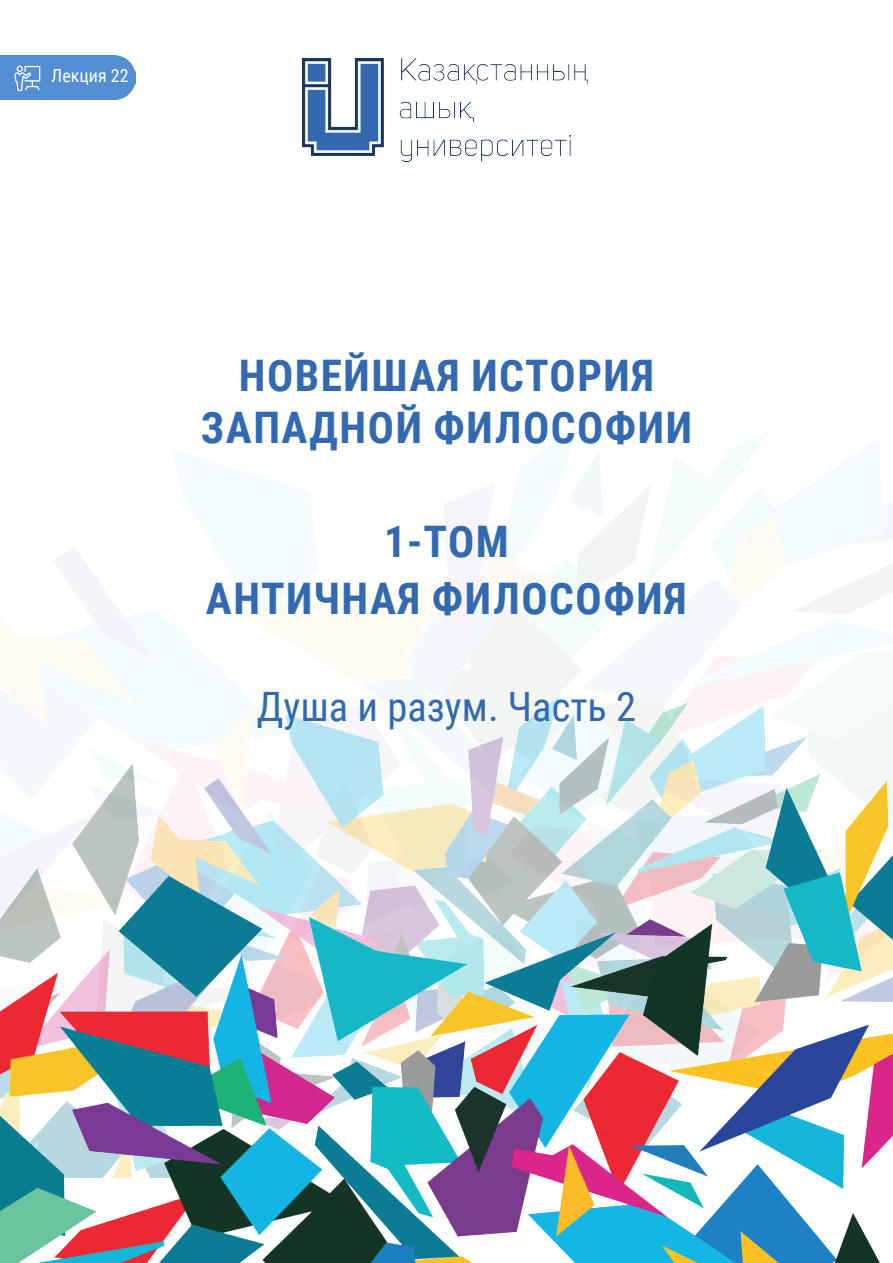
<style>
.page{position:relative;width:893px;height:1263px;background:#fff}
.page>*{position:absolute;margin:0;border:0;box-sizing:border-box;transform-origin:0 0}
.t1{font:700 43.5px/52.2px "Roboto Condensed";letter-spacing:.035em;color:#3269b1;text-align:center}
.t2{font:40.5px "Roboto Condensed";color:#3269b1}
.t3{font:18px "Roboto Condensed";color:#fff}
</style>
<div class="page">
<img style="left:0;top:425px;width:893px;height:638px">
<img style="left:302px;top:58px;width:285px;height:104px">
<img style="left:0;top:696px;width:892px;height:33px">
<img style="left:0;top:729px;width:892px;height:534px">
<div style="left:0;top:55px;width:136px;height:45px;background:#538dd2"></div>
<svg style="left:14px;top:66px;width:26px;height:25px"></svg>
<p class="t3" style="left:51px;top:63px;width:79px">Лекция 22</p>
<p class="t1" style="left:201px;top:348px;width:493px">НОВЕЙШАЯ ИСТОРИЯ<br>ЗАПАДНОЙ ФИЛОСОФИИ</p>
<p class="t1" style="left:384px;top:514px;width:126px">1-ТОМ</p>
<p class="t1" style="left:206px;top:570px;width:482px">АНТИЧНАЯ ФИЛОСОФИЯ</p>
<p class="t2" style="left:257px;top:678px;width:381px">Душа и разум. Часть 2</p>
</div>
